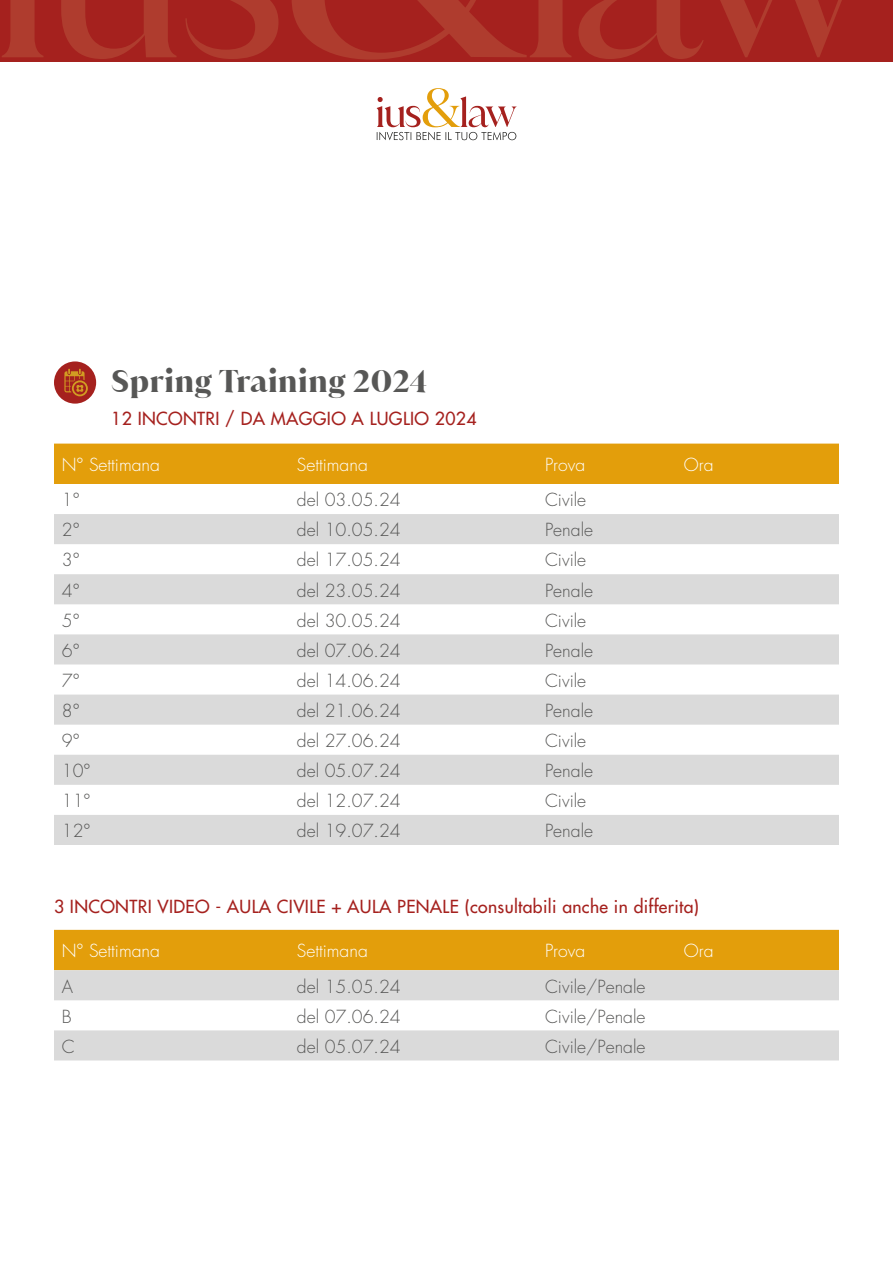
<style>
.page{position:relative;width:893px;height:1263px;background:#fff}
.page>*{position:absolute;margin:0;border:0;box-sizing:border-box;transform-origin:0 0}
.t1{font:30px "Juana Alt Bold";letter-spacing:.02em;color:#575756}
.t2{font:300 17.55px "Futura Std";color:#575756}
.t3{font:500 17.55px "Futura Std";letter-spacing:.02em;color:#a5211e}
.t4{font:300 17.55px "Futura Std";color:#fff}
</style>
<div class="page">
<svg style="left:377px;top:88px;width:140px;height:52px"></svg>
<div style="left:0;top:0;width:893px;height:61px;background:#a5211e"></div>
<svg style="left:292px;top:0;width:550px;height:60px"></svg>
<svg style="left:2px;top:0;width:276px;height:59px"></svg>
<div style="left:54px;top:444px;width:785px;height:40px;background:#e39e0b"></div>
<svg style="left:54px;top:514px;width:785px;height:331px;fill:#dadada"></svg>
<div style="left:54px;top:930px;width:785px;height:40px;background:#e39e0b"></div>
<svg style="left:54px;top:970px;width:785px;height:90px;fill:#dadada"></svg>
<div style="left:54px;top:361px;width:42px;height:43px;background:#a5211e;border-radius:50%"></div>
<svg style="left:64px;top:369px;width:24px;height:27px"></svg>
<h1 class="t1" style="left:111px;top:361px;width:317px">Spring Training 2024</h1>
<p class="t3" style="left:111px;top:408px;width:367px">12 INCONTRI / DA MAGGIO A LUGLIO 2024</p>
<p class="t4" style="left:62px;top:454px;width:100px">N° Settimana</p>
<p class="t4" style="left:297px;top:454px;width:72px">Settimana</p>
<p class="t4" style="left:545px;top:454px;width:42px">Prova</p>
<p class="t4" style="left:684px;top:454px;width:31px">Ora</p>
<p class="t2" style="left:62px;top:489px;width:19px">1°</p>
<p class="t2" style="left:297px;top:489px;width:105px">del 03.05.24</p>
<p class="t2" style="left:545px;top:489px;width:43px">Civile</p>
<p class="t2" style="left:62px;top:519px;width:19px">2°</p>
<p class="t2" style="left:297px;top:519px;width:105px">del 10.05.24</p>
<p class="t2" style="left:545px;top:519px;width:50px">Penale</p>
<p class="t2" style="left:62px;top:549px;width:19px">3°</p>
<p class="t2" style="left:297px;top:549px;width:105px">del 17.05.24</p>
<p class="t2" style="left:545px;top:549px;width:43px">Civile</p>
<p class="t2" style="left:62px;top:579px;width:19px">4°</p>
<p class="t2" style="left:297px;top:579px;width:105px">del 23.05.24</p>
<p class="t2" style="left:545px;top:579px;width:50px">Penale</p>
<p class="t2" style="left:62px;top:610px;width:19px">5°</p>
<p class="t2" style="left:297px;top:610px;width:105px">del 30.05.24</p>
<p class="t2" style="left:545px;top:610px;width:43px">Civile</p>
<p class="t2" style="left:62px;top:640px;width:19px">6°</p>
<p class="t2" style="left:297px;top:640px;width:105px">del 07.06.24</p>
<p class="t2" style="left:545px;top:640px;width:50px">Penale</p>
<p class="t2" style="left:62px;top:670px;width:19px">7°</p>
<p class="t2" style="left:297px;top:670px;width:105px">del 14.06.24</p>
<p class="t2" style="left:545px;top:670px;width:43px">Civile</p>
<p class="t2" style="left:62px;top:700px;width:19px">8°</p>
<p class="t2" style="left:297px;top:700px;width:105px">del 21.06.24</p>
<p class="t2" style="left:545px;top:700px;width:50px">Penale</p>
<p class="t2" style="left:62px;top:730px;width:19px">9°</p>
<p class="t2" style="left:297px;top:730px;width:105px">del 27.06.24</p>
<p class="t2" style="left:545px;top:730px;width:43px">Civile</p>
<p class="t2" style="left:62px;top:760px;width:30px">10°</p>
<p class="t2" style="left:297px;top:760px;width:105px">del 05.07.24</p>
<p class="t2" style="left:545px;top:760px;width:50px">Penale</p>
<p class="t2" style="left:62px;top:790px;width:30px">11°</p>
<p class="t2" style="left:297px;top:790px;width:105px">del 12.07.24</p>
<p class="t2" style="left:545px;top:790px;width:43px">Civile</p>
<p class="t2" style="left:62px;top:820px;width:30px">12°</p>
<p class="t2" style="left:297px;top:820px;width:105px">del 19.07.24</p>
<p class="t2" style="left:545px;top:820px;width:50px">Penale</p>
<p class="t3" style="left:54px;top:896px;width:646px">3 INCONTRI VIDEO - AULA CIVILE + AULA PENALE (consultabili anche in differita)</p>
<p class="t4" style="left:62px;top:940px;width:100px">N° Settimana</p>
<p class="t4" style="left:297px;top:940px;width:72px">Settimana</p>
<p class="t4" style="left:545px;top:940px;width:42px">Prova</p>
<p class="t4" style="left:684px;top:940px;width:31px">Ora</p>
<p class="t2" style="left:62px;top:975px;width:13px">A</p>
<p class="t2" style="left:297px;top:975px;width:105px">del 15.05.24</p>
<p class="t2" style="left:545px;top:975px;width:102px">Civile/Penale</p>
<p class="t2" style="left:62px;top:1005px;width:11px">B</p>
<p class="t2" style="left:297px;top:1005px;width:105px">del 07.06.24</p>
<p class="t2" style="left:545px;top:1005px;width:102px">Civile/Penale</p>
<p class="t2" style="left:62px;top:1036px;width:14px">C</p>
<p class="t2" style="left:297px;top:1036px;width:105px">del 05.07.24</p>
<p class="t2" style="left:545px;top:1036px;width:102px">Civile/Penale</p>
</div>
